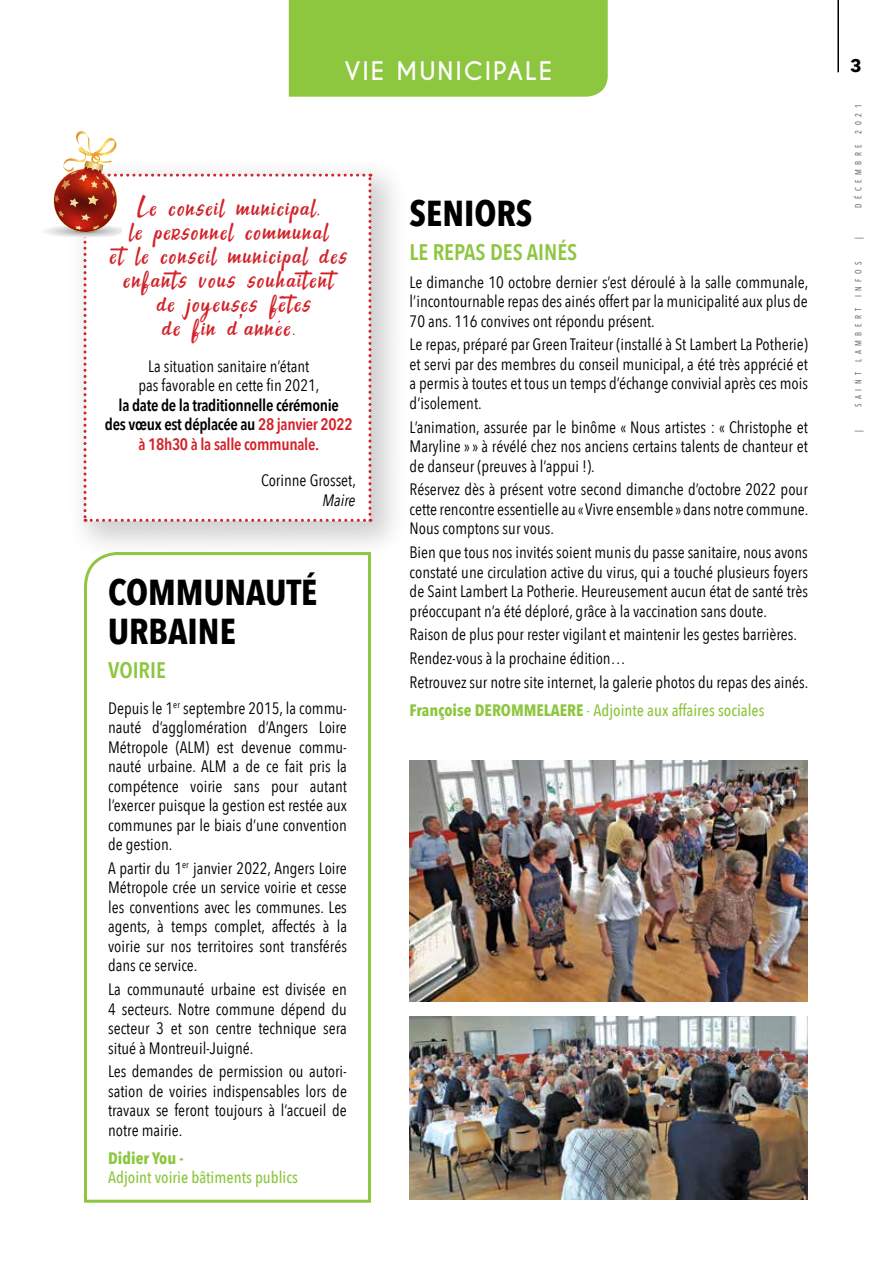
<style>
.page{position:relative;width:893px;height:1263px;background:#fff}
.page>*{position:absolute;margin:0;border:0;box-sizing:border-box;transform-origin:0 0}
.t1{font:700 36px/39px "Avenir Next Condensed";color:#000}
.t2{font:30px/24px "Kasih Putih";letter-spacing:.05em;color:#d2232a;text-align:center}
.t3{font:700 24px "Caviar Dreams";letter-spacing:.08em;color:#fff}
.t4{font:600 22.5px "Avenir Next Condensed";color:#8dc63f}
.t5{font:700 18px "Avenir Next";color:#000}
.t6{font:16.5px/19.5px "Avenir Next Condensed";color:#000;text-align:justify}
.t7{font:600 16.5px/19.5px "Avenir Next Condensed";letter-spacing:-.02em;color:#000;text-align:center}
.t8{font:500 16.5px "Avenir Next Condensed";color:#8dc63f}
.t9{font:700 16.5px "Avenir Next Condensed";color:#8dc63f}
.t10{font:italic 16.5px "Avenir Next Condensed";color:#000}
.t11{font:500 9px "Avenir Next Condensed";letter-spacing:.57em;color:#6d6e71;scale:.88 1}
.s1{color:#d2232a}
.s2{font-weight:700}
.s3{font-weight:400}
</style>
<div class="page">
<div style="left:67px;top:157px;width:342px;height:403px;background:#000;opacity:.19"></div>
<hr style="left:837px;top:0;width:2px;height:72px;background:#000">
<div style="left:289px;top:0;width:319px;height:97px;background:#8dc63f"></div>
<img style="left:410px;top:1016px;width:398px;height:183px">
<svg style="left:82px;top:550px;width:290px;height:653px"></svg>
<img style="left:410px;top:760px;width:398px;height:242px">
<svg style="left:45px;top:131px;width:326px;height:391px"></svg>
<h3 class="t3" style="left:344px;top:56px;width:209px">VIE MUNICIPALE</h3>
<h2 class="t2" style="left:110px;top:195px;width:239px">Le conseil municipal,<br>le personnel communal<br>et le conseil municipal des enfants vous souhaitent<br>de joyeuses fêtes<br>de fin d’année.</h2>
<p class="t6" style="left:139px;top:355px;width:182px;text-align:center">La situation sanitaire n’étant pas favorable en cette fin 2021,</p>
<p class="t7" style="left:105px;top:395px;width:249px">la date de la traditionnelle cérémonie<br>des vœux est déplacée au <span class="s1">28 janvier 2022 à 18h30 à la salle communale.</span></p>
<p class="t6" style="left:261px;top:470px;width:96px">Corinne Grosset,</p>
<p class="t10" style="left:322px;top:490px;width:34px">Maire</p>
<h1 class="t1" style="left:108px;top:573px;width:211px">COMMUNAUTÉ<br>URBAINE</h1>
<h3 class="t4" style="left:108px;top:651px;width:59px">VOIRIE</h3>
<h1 class="t1" style="left:410px;top:193px;width:124px">SENIORS</h1>
<h3 class="t4" style="left:410px;top:232px;width:169px">LE REPAS DES AINÉS</h3>
<p class="t6" style="left:410px;top:271px;width:400px">Le dimanche 10 octobre dernier s’est déroulé à la salle communale, l’incontournable repas des ainés offert par la municipalité aux plus de 70 ans. 116 convives ont répondu présent.</p>
<p class="t6" style="left:410px;top:334px;width:400px">Le repas, préparé par Green Traiteur (installé à St Lambert La Potherie) et servi par des membres du conseil municipal, a été très apprécié et a permis à toutes et tous un temps d’échange convivial après ces mois d’isolement.</p>
<p class="t6" style="left:410px;top:416px;width:400px">L’animation, assurée par le binôme « Nous artistes : « Christophe et Maryline » » à révélé chez nos anciens certains talents de chanteur et de danseur (preuves à l’appui !).</p>
<p class="t6" style="left:410px;top:479px;width:400px">Réservez dès à présent votre second dimanche d’octobre 2022 pour cette rencontre essentielle au « Vivre ensemble » dans notre commune.<br>Nous comptons sur vous.</p>
<p class="t6" style="left:410px;top:542px;width:400px">Bien que tous nos invités soient munis du passe sanitaire, nous avons constaté une circulation active du virus, qui a touché plusieurs foyers de Saint Lambert La Potherie. Heureusement aucun état de santé très préoccupant n’a été déploré, grâce à la vaccination sans doute.</p>
<p class="t6" style="left:410px;top:622px;width:400px;line-height:23.7px;text-align:left">Raison de plus pour rester vigilant et maintenir les gestes barrières.<br>Rendez-vous à la prochaine édition…<br>Retrouvez sur notre site internet, la galerie photos du repas des ainés.</p>
<p class="t6" style="left:108px;top:697px;width:240px">Depuis le 1<sup>er</sup> septembre 2015, la commu-</p>
<p class="t8" style="left:410px;top:700px;width:356px"><span class="s2">Françoise DEROMMELAERE</span> <span class="s3">-</span> Adjointe aux affaires sociales</p>
<p class="t6" style="left:108px;top:717px;width:240px">nauté d’agglomération d’Angers Loire Métropole (ALM) est devenue commu&shy;nauté urbaine. ALM a de ce fait pris la compétence voirie sans pour autant l’exercer puisque la gestion est restée aux communes par le biais d’une convention de gestion.</p>
<p class="t6" style="left:108px;top:857px;width:240px">A partir du 1<sup>er</sup> janvier 2022, Angers Loire Métropole crée un service voirie et cesse les conventions avec les communes. Les agents, à temps complet, affectés à la voirie sur nos territoires sont transférés dans ce service.</p>
<p class="t6" style="left:108px;top:979px;width:240px">La communauté urbaine est divisée en 4 secteurs. Notre commune dépend du secteur 3 et son centre technique sera situé à Montreuil-Juigné.</p>
<p class="t6" style="left:108px;top:1061px;width:240px">Les demandes de permission ou autori&shy;sation de voiries indispensables lors de travaux se feront toujours à l’accueil de notre mairie.</p>
<p class="t9" style="left:108px;top:1148px;width:77px">Didier You -</p>
<p class="t8" style="left:108px;top:1168px;width:191px">Adjoint voirie bâtiments publics</p>
<p class="t5" style="left:850px;top:50px;width:13px">3</p>
<p class="t11" style="left:853px;top:208px;width:119px;rotate:-90deg">DÉCEMBRE 2021</p>
<p class="t11" style="left:853px;top:239px;width:4px;rotate:-90deg">|</p>
<p class="t11" style="left:853px;top:407px;width:167px;rotate:-90deg">SAINT LAMBERT INFOS</p>
<p class="t11" style="left:853px;top:432px;width:4px;rotate:-90deg">|</p>
</div>
